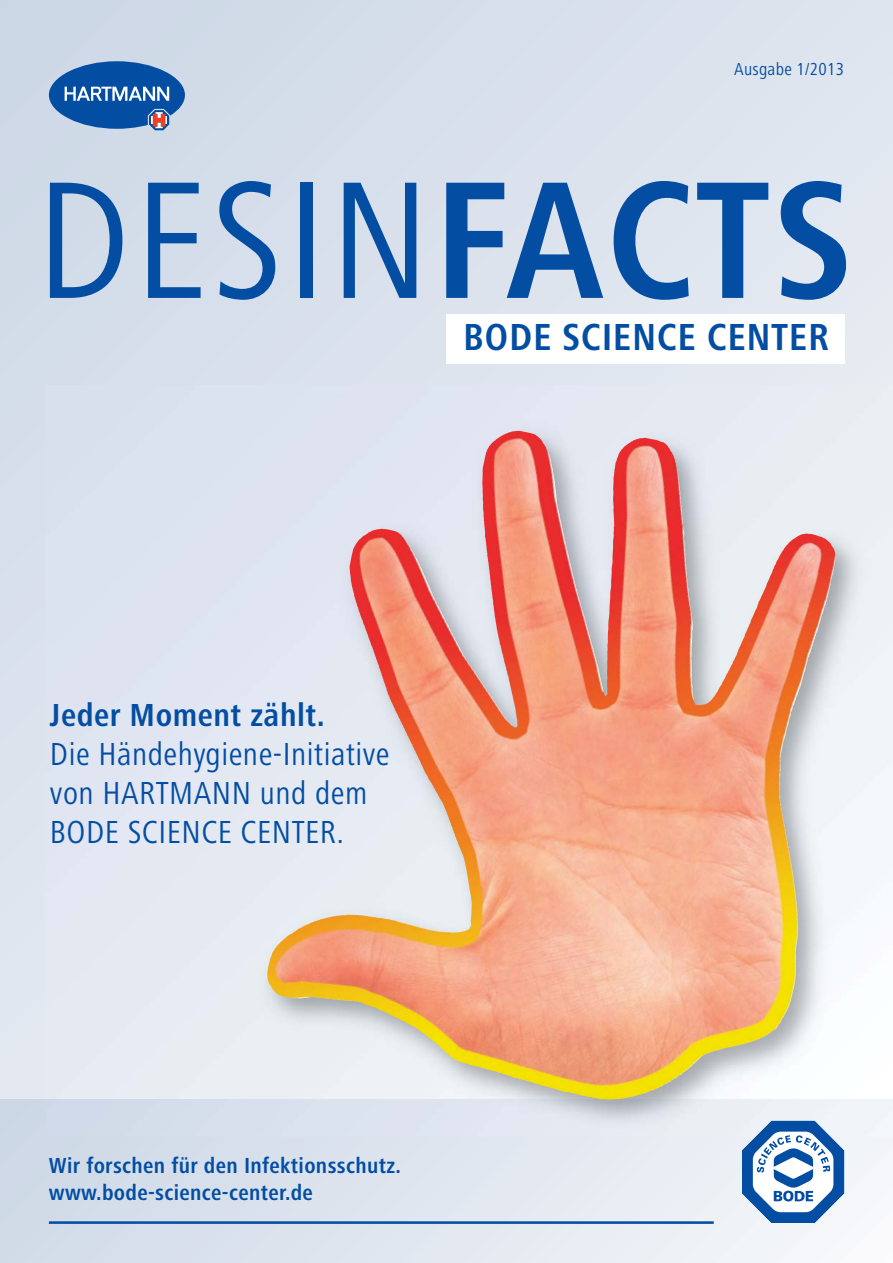
<style>
.page{position:relative;width:893px;height:1263px;background:#fff}
.page>*{position:absolute;margin:0;border:0;box-sizing:border-box;transform-origin:0 0}
.t1{font:172.65px "Hartmann";letter-spacing:.015em;color:#034ea2}
.t2{font:700 39px "Hartmann";letter-spacing:.015em;color:#034ea2}
.t3{font:33px/39px "Hartmann";letter-spacing:.015em;color:#034ea2}
.t4{font:700 33px "Hartmann";letter-spacing:.015em;color:#034ea2}
.t5{font:700 22.5px/27px "Hartmann";letter-spacing:.015em;color:#034ea2}
.t6{font:18px "Hartmann";letter-spacing:.015em;color:#034ea2}
.s1{font-weight:700}
</style>
<div class="page">
<div style="left:0;top:1097px;width:893px;height:166px;background:linear-gradient(to right,#ced8e6,#f6f7fa)"></div>
<div style="left:0;top:0;width:893px;height:1099px;background:#d9e0ec"></div>
<img style="left:46px;top:1099px;width:847px;height:38px">
<img style="left:46px;top:385px;width:847px;height:714px">
<img style="left:780px;top:533px;width:56px;height:471px">
<svg style="left:49px;top:61px;width:136px;height:69px"></svg>
<hr style="left:49px;top:1221px;width:665px;height:3px;background:#034ea2">
<svg style="left:742px;top:1121px;width:102px;height:102px"></svg>
<div style="left:446px;top:314px;width:398px;height:49px;background:#fff"></div>
<p class="t6" style="left:734px;top:62px;width:111px">Ausgabe 1/2013</p>
<h1 class="t1" style="left:35px;top:174px;width:819px">DESIN<span class="s1">FACTS</span></h1>
<p class="t2" style="left:463px;top:322px;width:367px">BODE SCIENCE CENTER</p>
<p class="t4" style="left:50px;top:702px;width:276px">Jeder Moment zählt.</p>
<p class="t3" style="left:50px;top:738px;width:341px">Die Händehygiene-Initiative von HARTMANN und dem<br>BODE SCIENCE CENTER.</p>
<p class="t5" style="left:49px;top:1154px;width:354px">Wir forschen für den Infektionsschutz. www.bode-science-center.de</p>
</div>
